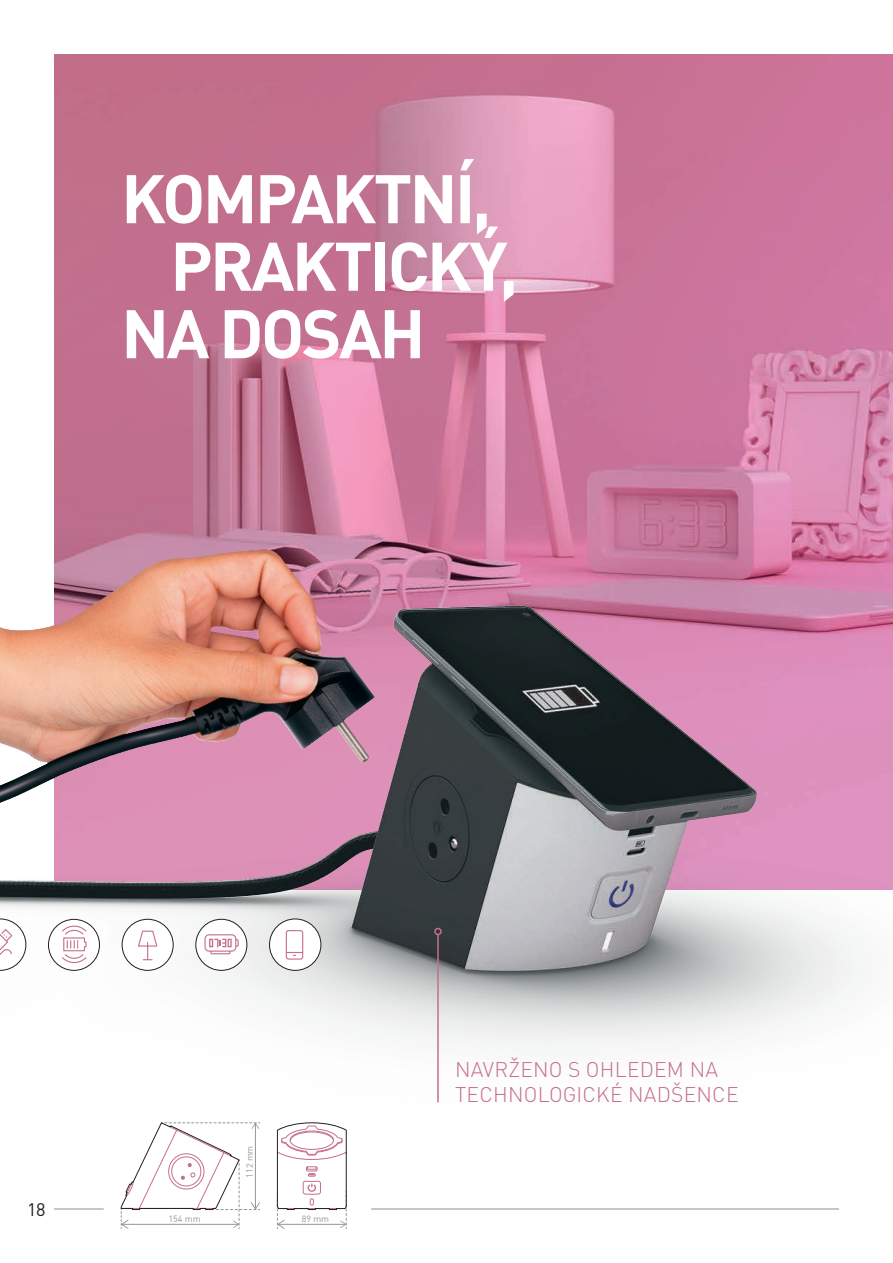
<style>
.page{position:relative;width:893px;height:1263px;background:#fff}
.page>*{position:absolute;margin:0;border:0;box-sizing:border-box;transform-origin:0 0}
.t1{font:700 67.5px "DIN Pro";letter-spacing:-.04em;color:#fff}
.t2{font:300 21px/25.2px "DIN Pro";letter-spacing:.01em;color:#c67087}
.t3{font:18px "DIN Pro";color:#231f20}
.t4{font:9px "DIN Pro";color:#939598}
</style>
<div class="page">
<svg style="left:276px;top:1177px;width:71px;height:52px"></svg>
<svg style="left:121px;top:1177px;width:139px;height:52px"></svg>
<img style="left:54px;top:54px;width:839px;height:520px">
<img style="left:64px;top:574px;width:829px;height:603px">
<img style="left:0;top:607px;width:756px;height:362px">
<img style="left:0;top:549px;width:375px;height:254px">
<div style="left:122px;top:919px;width:51px;height:51px;background:#fff;border-radius:50%"></div>
<svg style="left:138px;top:930px;width:20px;height:30px"></svg>
<div style="left:122px;top:919px;width:52px;height:52px;border:1px solid #231f20;border-radius:50%"></div>
<div style="left:196px;top:919px;width:51px;height:51px;background:#fff;border-radius:50%"></div>
<svg style="left:204px;top:934px;width:35px;height:21px"></svg>
<div style="left:195px;top:919px;width:52px;height:52px;border:1px solid #231f20;border-radius:50%"></div>
<svg style="left:0;top:918px;width:26px;height:53px"></svg>
<div style="left:269px;top:919px;width:52px;height:51px;background:#fff;border-radius:50%"></div>
<div style="left:286px;top:930px;width:17px;height:30px;border:1px solid #c67087;border-radius:2px"></div>
<svg style="left:286px;top:952px;width:17px;height:4px"></svg>
<div style="left:269px;top:918px;width:52px;height:53px;border:1px solid #231f20;border-radius:50%"></div>
<div style="left:48px;top:919px;width:51px;height:51px;background:#fff;border-radius:50%"></div>
<svg style="left:62px;top:924px;width:26px;height:39px"></svg>
<div style="left:48px;top:919px;width:52px;height:52px;border:1px solid #231f20;border-radius:50%"></div>
<hr style="left:437px;top:934px;width:2px;height:168px;background:#c67087">
<div style="left:434px;top:928px;width:8px;height:7px;border:2px solid #c67087;border-radius:50%"></div>
<hr style="left:371px;top:1208px;width:468px;height:1px;background:#231f20">
<hr style="left:54px;top:1208px;width:50px;height:1px;background:#231f20">
<h1 class="t1" style="left:121px;top:143px;width:372px">KOMPAKTNÍ,</h1>
<h1 class="t1" style="left:170px;top:210px;width:349px">PRAKTICKÝ,</h1>
<h1 class="t1" style="left:121px;top:278px;width:306px">NA DOSAH</h1>
<p class="t3" style="left:27px;top:1195px;width:20px">18</p>
<p class="t4" style="left:243px;top:1178px;width:34px;rotate:-90deg">112 mm</p>
<p class="t4" style="left:169px;top:1211px;width:34px">154 mm</p>
<p class="t4" style="left:302px;top:1211px;width:29px">89 mm</p>
<p class="t2" style="left:455px;top:1055px;width:285px">NAVRŽENO S OHLEDEM NA<br>TECHNOLOGICKÉ NADŠENCE</p>
</div>
